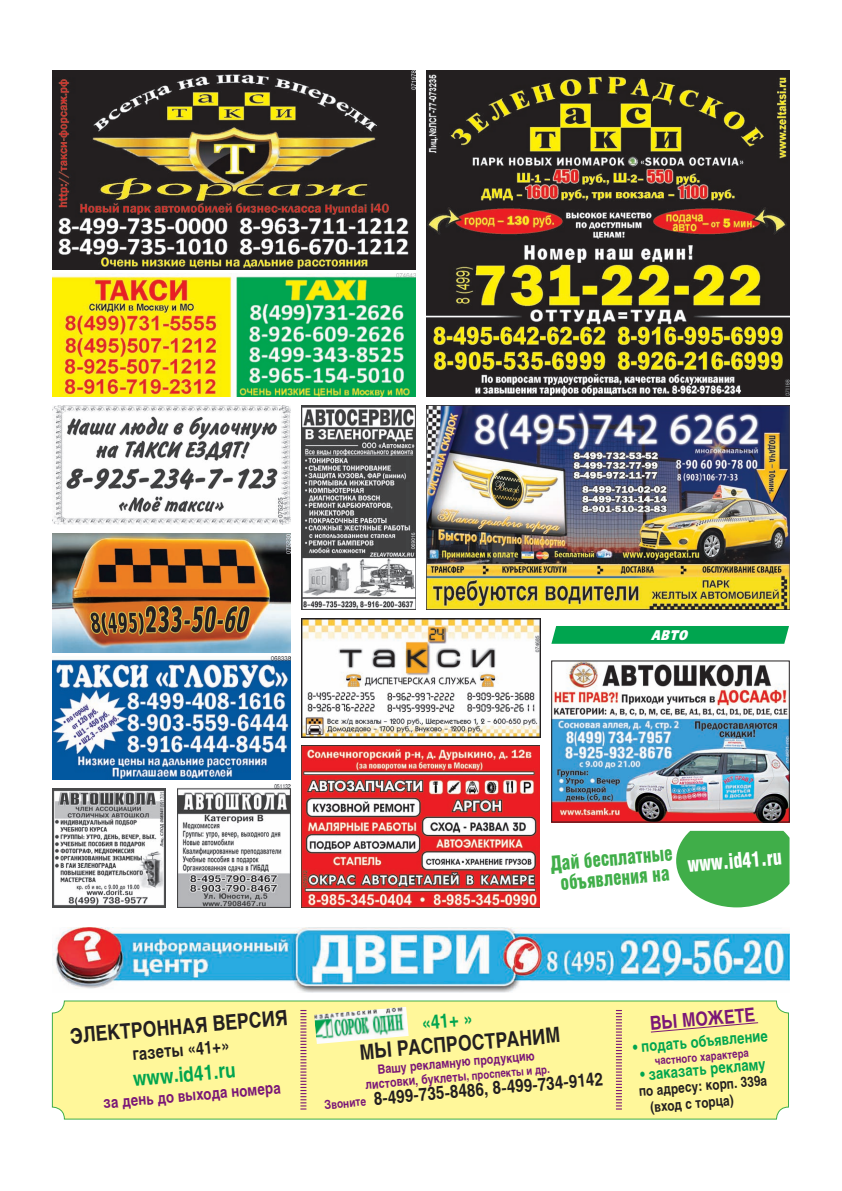
<style>
.page{position:relative;width:842px;height:1191px;background:#fff}
.page>*{position:absolute;margin:0;border:0;box-sizing:border-box;transform-origin:0 0}
.t1{font:900 21.7px "Helios Cond";color:#fff;scale:.85 1}
.t2{font:700 21px "Helios";color:#231f20;scale:.83 1}
.t3{font:900 21px "Helios Cond";color:#40ae49;scale:.85 1}
.t4{font:700 20.6px "Helios";color:#00a54f;scale:.83 1}
.t5{font:700 19.3px "Helios";color:#00a54f;scale:.83 1}
.t6{font:700 19px "Helios";color:#7a1777;scale:.83 1}
.t7{font:700 18px "Helios";color:#231f20;scale:.83 1}
.t8{font:700 17.5px "Helios";color:#231f20;scale:.83 1}
.t9{font:700 15.8px "Helios";color:#7a1777;scale:.83 1}
.t10{font:700 15.5px "Helios";color:#00a54f;scale:.83 1}
.t11{font:700 14px/16.7px "Helios";color:#231f20;scale:.83 1}
.t12{font:italic 14px "Free Set Black C";color:#fff;scale:.75 1}
.t13{font:700 12.7px "Helios";color:#7a1777;scale:.83 1}
.t14{font:700 11.2px "Helios";color:#7a1777;scale:.83 1}
.s1{font-size:11.3px}
.s2{font-size:12px;color:#7a1777}
</style>
<div class="page">
<img style="left:302px;top:618px;width:238px;height:119px">
<img style="left:52px;top:71px;width:363px;height:198px">
<img style="left:427px;top:71px;width:362px;height:326px">
<img style="left:52px;top:274px;width:363px;height:123px">
<div style="left:52px;top:1001px;width:736px;height:118px;background:#fff79a;border-radius:12px"></div>
<div style="left:52px;top:1000px;width:737px;height:119px;border:1px solid #40ae49;border-radius:12px"></div>
<svg style="left:616px;top:1010px;width:6px;height:99px"></svg>
<svg style="left:650px;top:1022px;width:109px;height:11px"></svg>
<img style="left:314px;top:1007px;width:95px;height:37px">
<svg style="left:300px;top:1010px;width:6px;height:99px"></svg>
<svg style="left:676px;top:831px;width:113px;height:76px;background:#57b85f"></svg>
<img style="left:427px;top:405px;width:362px;height:204px">
<svg style="left:551px;top:626px;width:238px;height:18px;background:#08a754"></svg>
<img style="left:302px;top:405px;width:113px;height:204px">
<img style="left:177px;top:784px;width:114px;height:123px">
<img style="left:52px;top:533px;width:238px;height:119px">
<img style="left:52px;top:656px;width:239px;height:124px">
<img style="left:52px;top:788px;width:114px;height:119px">
<img style="left:302px;top:746px;width:238px;height:161px">
<img style="left:52px;top:405px;width:239px;height:119px">
<img style="left:52px;top:927px;width:737px;height:65px">
<img style="left:553px;top:662px;width:234px;height:158px">
<p class="t12" style="left:651px;top:629px;width:54px">АВТО</p>
<p class="t3" style="left:550px;top:855px;width:145px;rotate:-5deg">Дай бесплатные</p>
<p class="t1" style="left:687px;top:857px;width:112px;rotate:-5deg">www.id41.ru</p>
<p class="t3" style="left:560px;top:875px;width:130px;rotate:-5deg">объявления на</p>
<p class="t2" style="left:70px;top:1028px;width:264px;rotate:-5deg">ЭЛЕКТРОННАЯ ВЕРСИЯ</p>
<p class="t8" style="left:132px;top:1047px;width:118px;rotate:-5deg">газеты «41+»</p>
<p class="t9" style="left:103px;top:1096px;width:216px;rotate:-5deg">за день до выхода номера</p>
<p class="t4" style="left:132px;top:1070px;width:125px;rotate:-5deg">www.id41.ru</p>
<p class="t5" style="left:421px;top:1015px;width:63px;rotate:-5deg">«41+ »</p>
<p class="t2" style="left:359px;top:1044px;width:244px;rotate:-5deg">МЫ РАСПРОСТРАНИМ</p>
<p class="t13" style="left:365px;top:1079px;width:224px;rotate:-5deg">листовки, буклеты<span class="s1">, проспекты и др.</span></p>
<p class="t13" style="left:377px;top:1064px;width:191px;rotate:-5deg">Вашу рекламную продукцию</p>
<p class="t7" style="left:324px;top:1095px;width:338px;rotate:-5deg"><span class="s2">Звоните</span> 8-499-735-8486, 8-499-734-9142</p>
<p class="t6" style="left:649px;top:1016px;width:128px;rotate:-5deg">ВЫ МОЖЕТЕ</p>
<p class="t10" style="left:632px;top:1041px;width:165px;rotate:-5deg">• подать объявление</p>
<p class="t14" style="left:654px;top:1056px;width:115px;rotate:-5deg">частного характера</p>
<p class="t10" style="left:640px;top:1068px;width:153px;rotate:-5deg">• заказать рекламу</p>
<p class="t11" style="left:648px;top:1083px;width:145px;text-indent:-10px;rotate:-5deg">по адресу: корп. 339а (вход с торца)</p>
</div>
